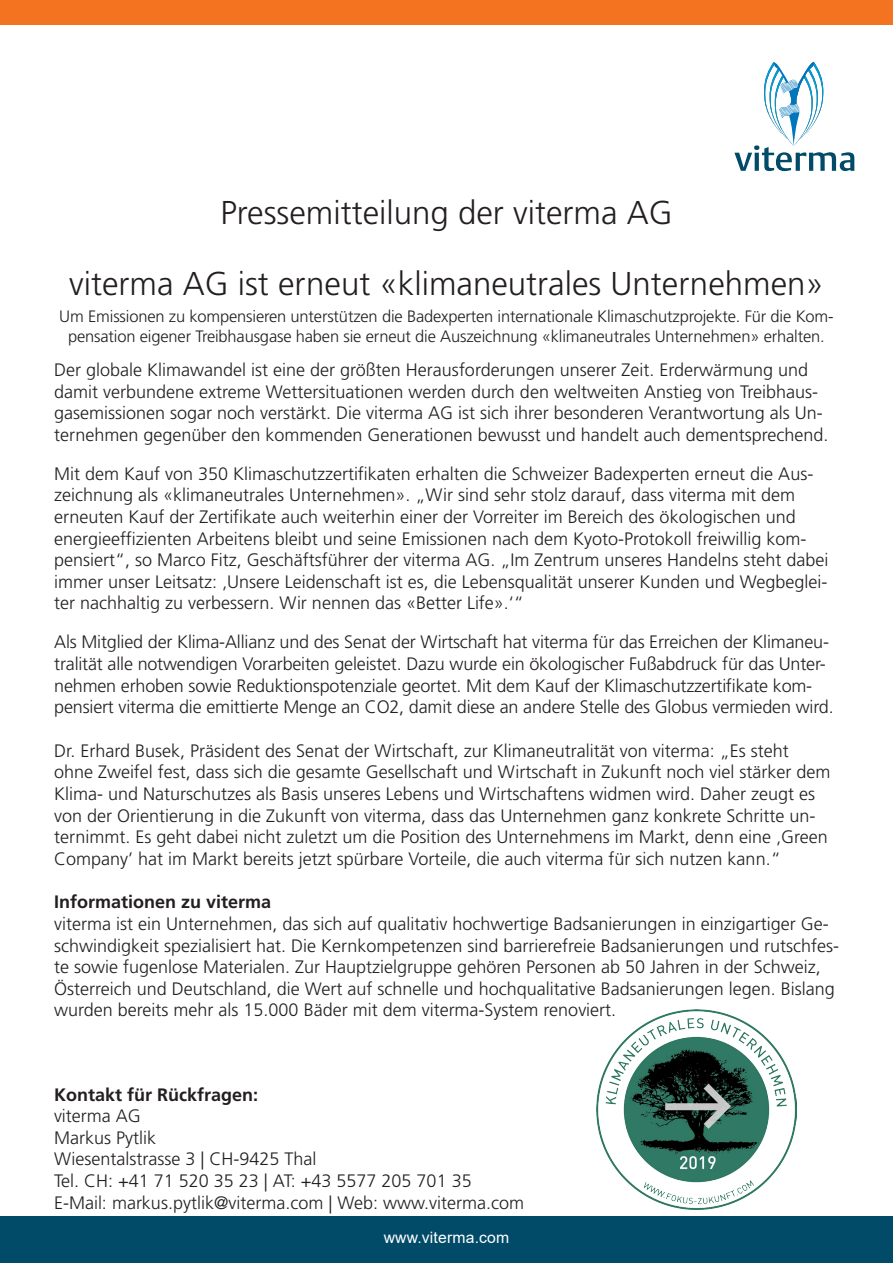
<style>
.page{position:relative;width:893px;height:1263px;background:#fff}
.page>*{position:absolute;margin:0;border:0;box-sizing:border-box;transform-origin:0 0}
.t1{font:300 33px "Frutiger LT Pro";color:#231f20}
.t2{font:300 18px/21.6px "Frutiger LT Pro";color:#231f20}
.t3{font:700 18px "Frutiger LT Pro";color:#231f20}
.t4{font:300 16.5px/19.8px "Frutiger LT Pro";letter-spacing:-.01em;color:#231f20;text-align:center}
.t5{font:15.75px "Arial";letter-spacing:.01em;color:#fff}
.s1{font-weight:700}
</style>
<div class="page">
<div style="left:0;top:0;width:893px;height:24px;background:#f47321"></div>
<div style="left:0;top:1216px;width:893px;height:47px;background:#014b69"></div>
<svg style="left:734px;top:62px;width:120px;height:109px"></svg>
<img style="left:597px;top:1009px;width:200px;height:200px">
<p class="t1" style="left:220px;top:194px;width:454px">Pressemitteilung der viterma AG</p>
<p class="t1" style="left:69px;top:264px;width:756px">viterma AG ist erneut «klimaneutrales Unternehmen»</p>
<p class="t4" style="left:59px;top:306px;width:776px">Um Emissionen zu kompensieren unterstützen die Badexperten internationale Klimaschutzprojekte. Für die Kom&shy;pensation eigener Treibhausgase haben sie erneut die Auszeichnung «klimaneutrales Unternehmen» erhalten.</p>
<p class="t2" style="left:54px;top:359px;width:776px">Der globale Klimawandel ist eine der größten Herausforderungen unserer Zeit. Erderwärmung und damit verbundene extreme Wettersituationen werden durch den weltweiten Anstieg von Treibhaus&shy;gasemissionen sogar noch verstärkt. Die viterma AG ist sich ihrer besonderen Verantwortung als Un&shy;ternehmen gegenüber den kommenden Generationen bewusst und handelt auch dementsprechend.</p>
<p class="t2" style="left:54px;top:463px;width:776px">Mit dem Kauf von 350 Klimaschutzzertifikaten erhalten die Schweizer Badexperten erneut die Aus&shy;zeichnung als «klimaneutrales Unternehmen». „Wir sind sehr stolz darauf, dass viterma mit dem erneuten Kauf der Zertifikate auch weiterhin einer der Vorreiter im Bereich des ökologischen und energieeffizienten Arbeitens bleibt und seine Emissionen nach dem Kyoto-Protokoll freiwillig kom&shy;pensiert“, so Marco Fitz, Geschäftsführer der viterma AG. „Im Zentrum unseres Handelns steht dabei immer unser Leitsatz: ‚Unsere Leidenschaft ist es, die Lebensqualität unserer Kunden und Wegbeglei&shy;ter nachhaltig zu verbessern. Wir nennen das «Better Life».‘“</p>
<p class="t2" style="left:54px;top:631px;width:781px">Als Mitglied der Klima-Allianz und des Senat der Wirtschaft hat viterma für das Erreichen der Klimaneu&shy;tralität alle notwendigen Vorarbeiten geleistet. Dazu wurde ein ökologischer Fußabdruck für das Unter&shy;nehmen erhoben sowie Reduktionspotenziale geortet. Mit dem Kauf der Klimaschutzzertifikate kom&shy;pensiert viterma die emittierte Menge an CO2, damit diese an andere Stelle des Globus vermieden wird.</p>
<p class="t2" style="left:54px;top:740px;width:778px">Dr. Erhard Busek, Präsident des Senat der Wirtschaft, zur Klimaneutralität von viterma: „Es steht ohne Zweifel fest, dass sich die gesamte Gesellschaft und Wirtschaft in Zukunft noch viel stärker dem Klima- und Naturschutzes als Basis unseres Lebens und Wirtschaftens widmen wird. Daher zeugt es von der Orientierung in die Zukunft von viterma, dass das Unternehmen ganz konkrete Schritte un&shy;ternimmt. Es geht dabei nicht zuletzt um die Position des Unternehmens im Markt, denn eine ‚Green Company’ hat im Markt bereits jetzt spürbare Vorteile, die auch viterma für sich nutzen kann.“</p>
<p class="t2" style="left:54px;top:891px;width:786px"><span class="s1">Informationen zu viterma<br></span>viterma ist ein Unternehmen, das sich auf qualitativ hochwertige Badsanierungen in einzigartiger Ge&shy;schwindigkeit spezialisiert hat. Die Kernkompetenzen sind barrierefreie Badsanierungen und rutschfes&shy;te sowie fugenlose Materialen. Zur Hauptzielgruppe gehören Personen ab 50 Jahren in der Schweiz, Österreich und Deutschland, die Wert auf schnelle und hochqualitative Badsanierungen legen. Bislang wurden bereits mehr als 15.000 Bäder mit dem viterma-System renoviert.</p>
<p class="t3" style="left:54px;top:1084px;width:206px">Kontakt für Rückfragen:</p>
<p class="t2" style="left:54px;top:1105px;width:103px">viterma AG<br>Markus Pytlik</p>
<p class="t2" style="left:54px;top:1148px;width:264px">Wiesentalstrasse 3 | CH-9425 Thal</p>
<p class="t2" style="left:54px;top:1170px;width:419px">Tel. CH: +41 71 520 35 23 | AT: +43 5577 205 701 35</p>
<p class="t2" style="left:54px;top:1192px;width:472px">E-Mail: markus.pytlik@viterma.com | Web: www.viterma.com</p>
<p class="t5" style="left:384px;top:1226px;width:127px">www.viterma.com</p>
</div>
